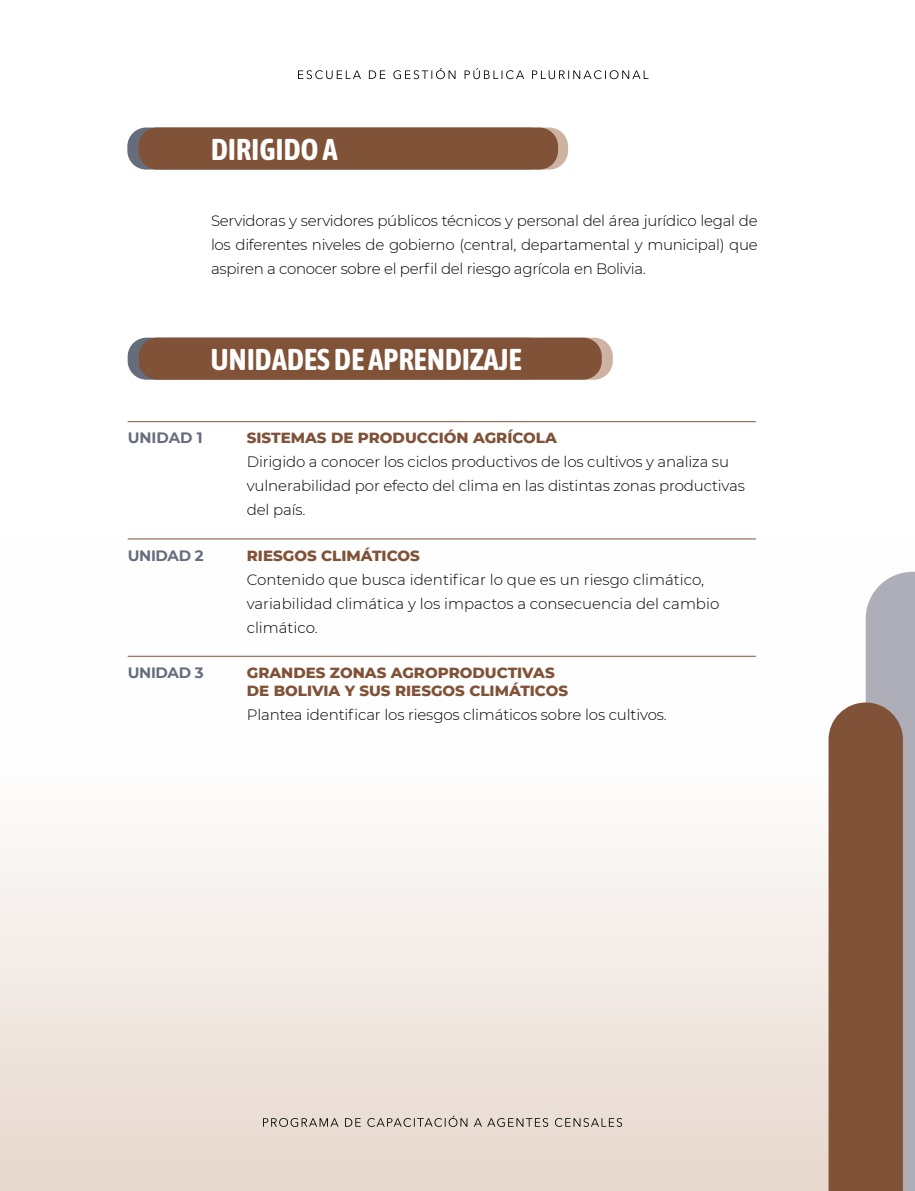
<style>
.page{position:relative;width:915px;height:1191px;background:#fff}
.page>*{position:absolute;margin:0;border:0;box-sizing:border-box;transform-origin:0 0}
.t1{font:700 30px "Asap Condensed";letter-spacing:.01em;color:#fff}
.t2{font:300 15px/24px "Montserrat";letter-spacing:-.01em;color:#000}
.t3{font:800 15px/18px "Montserrat";color:#805237}
.t4{font:700 15px "Montserrat";letter-spacing:-.02em;color:#656c7b}
</style>
<div class="page">
<div style="left:1px;top:536px;width:913px;height:655px;background:linear-gradient(to bottom,#fff,#e9dcd3)"></div>
<svg style="left:298px;top:68px;width:350px;height:11px"></svg>
<svg style="left:828px;top:572px;width:86px;height:619px;background:#977968"></svg>
<svg style="left:263px;top:1115px;width:359px;height:12px;background:#c6bbb4"></svg>
<div style="left:128px;top:338px;width:419px;height:42px;background:#656c7b;border-radius:19px"></div>
<div style="left:127px;top:128px;width:420px;height:42px;background:#656c7b;border-radius:19px"></div>
<div style="left:150px;top:338px;width:462px;height:42px;background:#ceb3a2;border-radius:19px"></div>
<div style="left:148px;top:128px;width:420px;height:42px;background:#ceb3a2;border-radius:19px"></div>
<div style="left:139px;top:338px;width:462px;height:42px;background:#805237;border-radius:19px"></div>
<div style="left:138px;top:128px;width:420px;height:42px;background:#805237;border-radius:19px"></div>
<hr style="left:128px;top:421px;width:627px;height:1px;background:#805237">
<hr style="left:128px;top:538px;width:627px;height:1px;background:#805237">
<hr style="left:128px;top:656px;width:627px;height:1px;background:#805237">
<h1 class="t1" style="left:211px;top:128px;width:128px">DIRIGIDO A</h1>
<p class="t2" style="left:211px;top:208px;width:548px;text-align:justify">Servidoras y servidores públicos técnicos y personal del área jurídico legal de los diferentes niveles de gobierno (central, departamental y municipal) que aspiren a conocer sobre el perfil del riesgo agrícola en Bolivia.</p>
<h1 class="t1" style="left:211px;top:338px;width:312px">UNIDADES DE APRENDIZAJE</h1>
<p class="t4" style="left:128px;top:427px;width:77px">UNIDAD 1</p>
<p class="t3" style="left:247px;top:428px;width:311px">SISTEMAS DE PRODUCCIÓN AGRÍCOLA</p>
<p class="t2" style="left:247px;top:449px;width:499px">Dirigido a conocer los ciclos productivos de los cultivos y analiza su vulnerabilidad por efecto del clima en las distintas zonas productivas del país.</p>
<p class="t4" style="left:128px;top:544px;width:77px">UNIDAD 2</p>
<p class="t3" style="left:247px;top:545px;width:175px">RIESGOS CLIMÁTICOS</p>
<p class="t2" style="left:247px;top:567px;width:474px">Contenido que busca identificar lo que es un riesgo climático, variabilidad climática y los impactos a consecuencia del cambio climático.</p>
<p class="t4" style="left:128px;top:662px;width:78px">UNIDAD 3</p>
<p class="t3" style="left:247px;top:663px;width:323px">GRANDES ZONAS AGROPRODUCTIVAS<br>DE BOLIVIA Y SUS RIESGOS CLIMÁTICOS</p>
<p class="t2" style="left:247px;top:702px;width:421px">Plantea identificar los riesgos climáticos sobre los cultivos.</p>
</div>
